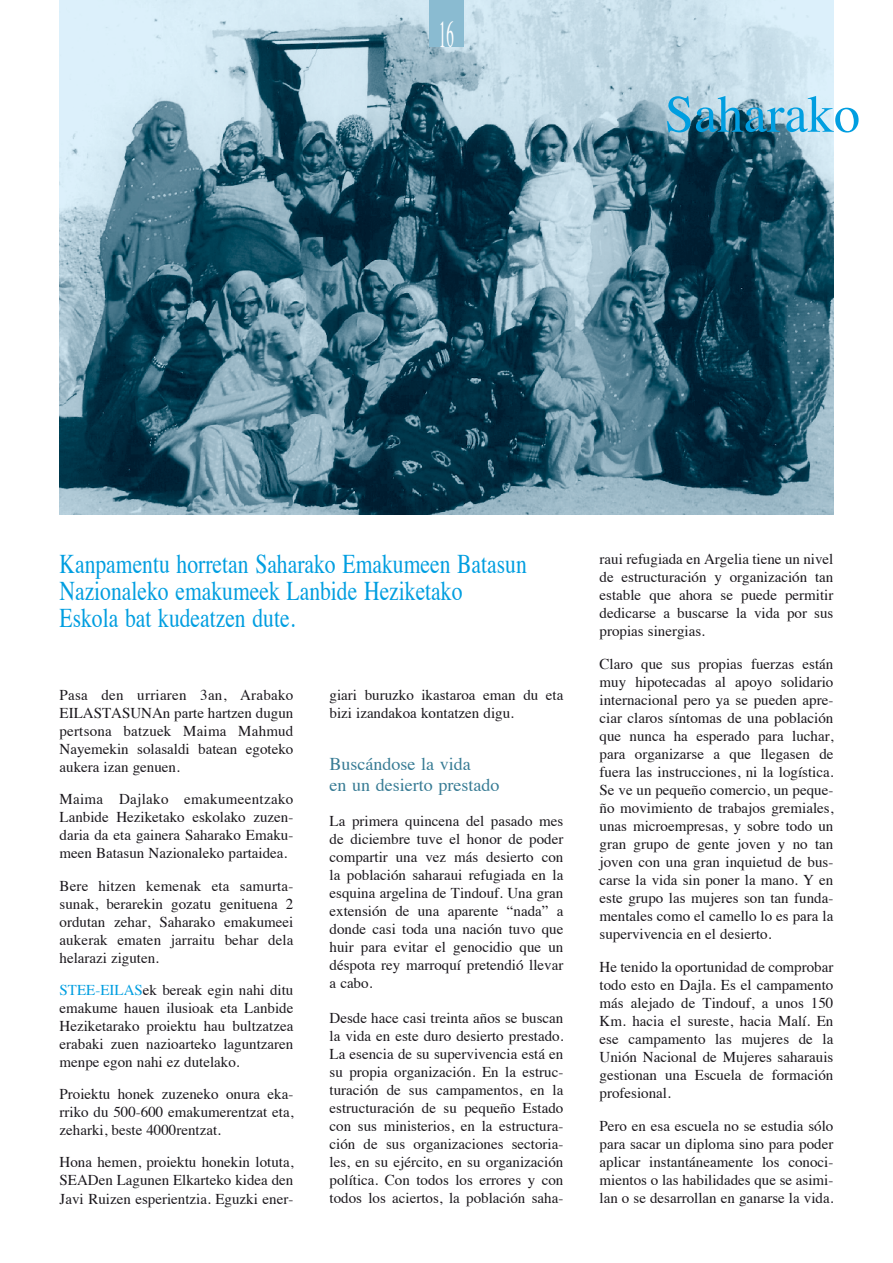
<style>
.page{position:relative;width:893px;height:1263px;background:#fff}
.page>*{position:absolute;margin:0;border:0;box-sizing:border-box;transform-origin:0 0}
.t1{font:52.5px "Times";color:#009ee0}
.t2{font:37.5px "Times";color:#fff;scale:.4 1}
.t3{font:27px/27px "Times";color:#009ee0;scale:.8 1}
.t4{font:18px/21.6px "Times";color:#377b94}
.t5{font:15px/18px "Times";color:#1a171c;text-align:justify}
.s1{color:#009ee0}
</style>
<div class="page">
<img style="left:60px;top:0;width:773px;height:515px">
<div style="left:429px;top:0;width:34px;height:47px;background:#8abbd1"></div>
<h2 class="t2" style="left:439px;top:-1px;width:39px">16</h2>
<h1 class="t1" style="left:665px;top:65px;width:197px">Saharako</h1>
<h3 class="t3" style="left:60px;top:548px;width:586px">Kanpamentu horretan Saharako Emakumeen Batasun<br>Nazionaleko emakumeek Lanbide Heziketako<br>Eskola bat kudeatzen dute.</h3>
<p class="t5" style="left:60px;top:685px;width:235px">Pasa den urriaren 3an, Arabako EILASTASUNAn parte hartzen dugun pertsona batzuek Maima Mahmud Nayemekin solasaldi batean egoteko aukera izan genuen.</p>
<p class="t5" style="left:60px;top:789px;width:235px">Maima Dajlako emakumeentzako Lanbide Heziketako eskolako zuzen&shy;daria da eta gainera Saharako Emaku&shy;meen Batasun Nazionaleko partaidea.</p>
<p class="t5" style="left:60px;top:875px;width:235px">Bere hitzen kemenak eta samurta&shy;sunak, berarekin gozatu genituena 2 ordutan zehar, Saharako emakumeei aukerak ematen jarraitu behar dela helarazi ziguten.</p>
<p class="t5" style="left:60px;top:980px;width:235px"><span class="s1">STEE-EILAS</span>ek bereak egin nahi ditu emakume hauen ilusioak eta Lanbide Heziketarako proiektu hau bultzatzea erabaki zuen nazioarteko laguntzaren menpe egon nahi ez dutelako.</p>
<p class="t5" style="left:60px;top:1084px;width:235px">Proiektu honek zuzeneko onura eka&shy;rriko du 500-600 emakumerentzat eta, zeharki, beste 4000rentzat.</p>
<p class="t5" style="left:60px;top:1152px;width:235px">Hona hemen, proiektu honekin lotuta, SEADen Lagunen Elkarteko kidea den Javi Ruizen esperientzia. Eguzki ener-</p>
<p class="t5" style="left:330px;top:685px;width:235px">giari buruzko ikastaroa eman du eta bizi izandakoa kontatzen digu.</p>
<p class="t4" style="left:330px;top:751px;width:171px">Buscándose la vida<br>en un desierto prestado</p>
<p class="t5" style="left:330px;top:811px;width:235px">La primera quincena del pasado mes de diciembre tuve el honor de poder compartir una vez más desierto con la población saharaui refugiada en la esquina argelina de Tindouf. Una gran extensión de una aparente “nada” a donde casi toda una nación tuvo que huir para evitar el genocidio que un déspota rey marroquí pretendió llevar a cabo.</p>
<p class="t5" style="left:330px;top:1008px;width:235px">Desde hace casi treinta años se buscan la vida en este duro desierto prestado.<br>La esencia de su supervivencia está en su propia organización. En la estruc&shy;turación de sus campamentos, en la estructuración de su pequeño Estado con sus ministerios, en la estructura&shy;ción de sus organizaciones sectoria&shy;les, en su ejército, en su organización política. Con todos los errores y con todos los aciertos, la población saha-</p>
<p class="t5" style="left:600px;top:549px;width:235px">raui refugiada en Argelia tiene un nivel de estructuración y organización tan estable que ahora se puede permitir dedicarse a buscarse la vida por sus propias sinergias.</p>
<p class="t5" style="left:600px;top:654px;width:235px">Claro que sus propias fuerzas están muy hipotecadas al apoyo solidario internacional pero ya se pueden apre&shy;ciar claros síntomas de una población que nunca ha esperado para luchar, para organizarse a que llegasen de fuera las instrucciones, ni la logística.<br>Se ve un pequeño comercio, un peque&shy;ño movimiento de trabajos gremiales, unas microempresas, y sobre todo un gran grupo de gente joven y no tan joven con una gran inquietud de bus&shy;carse la vida sin poner la mano. Y en este grupo las mujeres son tan funda&shy;mentales como el camello lo es para la supervivencia en el desierto.</p>
<p class="t5" style="left:600px;top:957px;width:235px">He tenido la oportunidad de comprobar todo esto en Dajla. Es el campamento más alejado de Tindouf, a unos 150<br>Km. hacia el sureste, hacia Malí. En ese campamento las mujeres de la Unión Nacional de Mujeres saharauis gestionan una Escuela de formación profesional.</p>
<p class="t5" style="left:600px;top:1116px;width:235px">Pero en esa escuela no se estudia sólo para sacar un diploma sino para poder aplicar instantáneamente los conoci&shy;mientos o las habilidades que se asimi&shy;lan o se desarrollan en ganarse la vida.</p>
</div>
